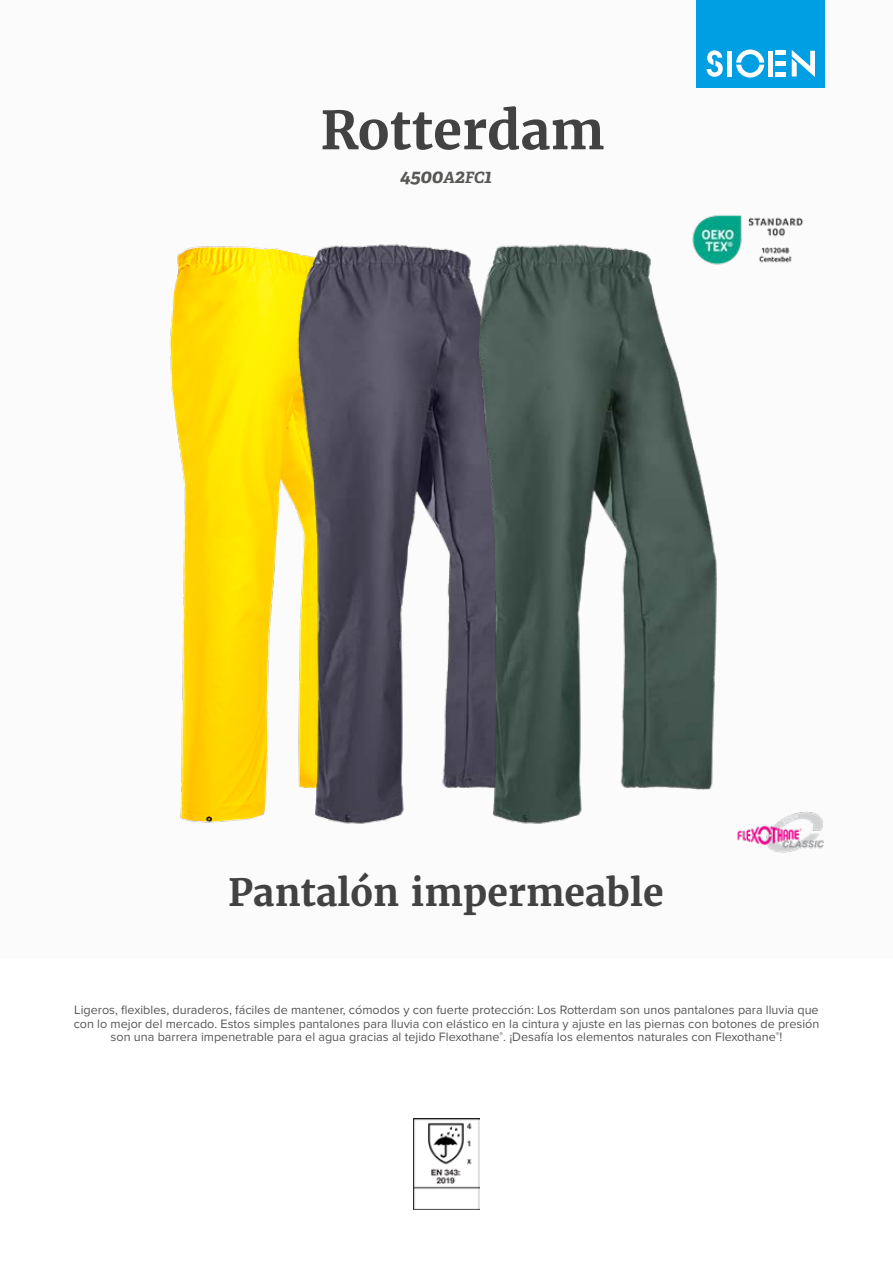
<style>
.page{position:relative;width:893px;height:1263px;background:#fff}
.page>*{position:absolute;margin:0;border:0;box-sizing:border-box;transform-origin:0 0}
.t1{font:700 52.5px "Merriweather";color:#424242}
.t2{font:700 37.5px "Merriweather";color:#424242}
.t3{font:italic 700 19.5px "Adelle";color:#575756}
.t4{font:12.6px/13.6px "Proxima Nova";color:#575756;text-align:center}
.s1{font-size:15.6px}
</style>
<div class="page">
<div style="left:0;top:0;width:893px;height:957px;background:#fbfbfb"></div>
<div style="left:697px;top:0;width:128px;height:88px;background:#009fe3"></div>
<svg style="left:707px;top:50px;width:16px;height:27px"></svg>
<svg style="left:736px;top:50px;width:28px;height:28px"></svg>
<div style="left:727px;top:51px;width:5px;height:26px;background:#fff"></div>
<div style="left:768px;top:51px;width:5px;height:26px;background:#fff"></div>
<div style="left:775px;top:72px;width:11px;height:5px;background:#fff"></div>
<div style="left:775px;top:61px;width:11px;height:5px;background:#fff"></div>
<hr style="left:775px;top:51px;width:11px;height:4px;background:#fff">
<svg style="left:792px;top:50px;width:23px;height:27px"></svg>
<img style="left:413px;top:1118px;width:67px;height:92px">
<img style="left:179px;top:245px;width:178px;height:579px">
<img style="left:357px;top:215px;width:467px;height:638px">
<h1 class="t1" style="left:320px;top:97px;width:286px">Rotterdam</h1>
<h3 class="t3" style="left:400px;top:164px;width:94px">4500<span class="s1">A</span>2<span class="s1">FC</span>1</h3>
<h2 class="t2" style="left:228px;top:868px;width:437px">Pantalón impermeable</h2>
<p class="t4" style="left:74px;top:1002px;width:747px">Ligeros, flexibles, duraderos, fáciles de mantener, cómodos y con fuerte protección: Los Rotterdam son unos pantalones para lluvia que con lo mejor del mercado. Estos simples pantalones para lluvia con elástico en la cintura y ajuste en las piernas con botones de presión son una barrera impenetrable para el agua gracias al tejido Flexothane<sup>®</sup>. ¡Desafía los elementos naturales con Flexothane<sup>®</sup>!</p>
</div>
